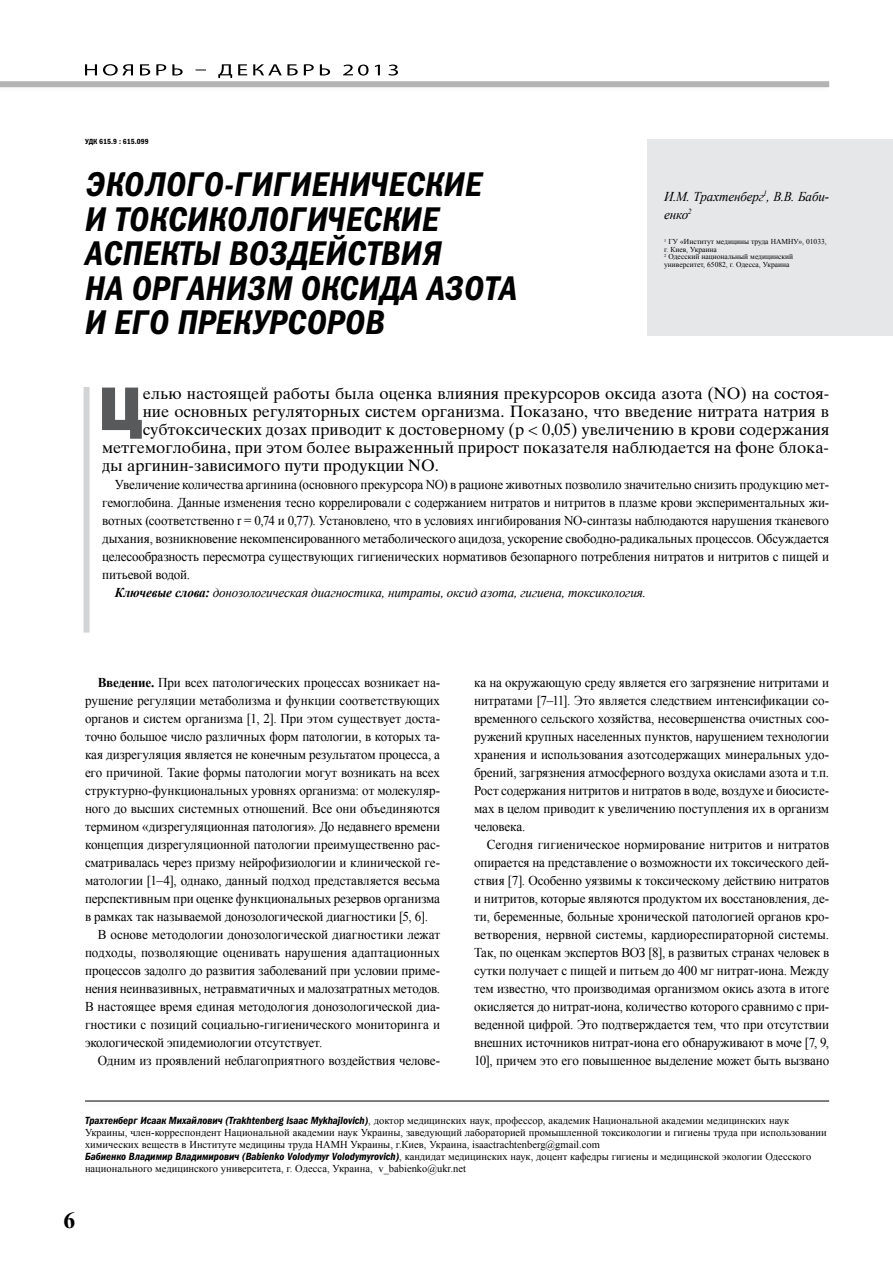
<style>
.page{position:relative;width:893px;height:1263px;background:#fff}
.page>*{position:absolute;margin:0;border:0;box-sizing:border-box;transform-origin:0 0}
.t1{font:61.95px "Franklin Gothic Heavy ITC";color:#58595b}
.t2{font:italic 34.5px/34.5px "Franklin Gothic Demi Cond ITC";letter-spacing:.01em;color:#000}
.t3{font:700 22.5px "Times Ten Cyr";color:#000}
.t4{font:16.5px "Times Ten Cyr Upright";color:#000}
.t5{font:13.5px/18px "Times New Roman";letter-spacing:-.01em;color:#000;text-align:justify}
.t6{font:italic 13.5px/18px "Times New Roman";letter-spacing:-.015em;color:#000}
.t7{font:10.5px/12px "Times New Roman";color:#000}
.t8{font:7.5px/7.5px "Times New Roman";color:#000}
.t9{font:7.5px "Franklin Gothic Demi Cond ITC";color:#000}
.s1{font-weight:700}
.s2{font-family:"Franklin Gothic Demi Cond ITC";font-style:italic}
</style>
<div class="page">
<div style="left:0;top:79px;width:830px;height:15px;background:#000;opacity:.1"></div>
<div style="left:0;top:81px;width:829px;height:6px;background:#b3b3b3"></div>
<svg style="left:85px;top:64px;width:313px;height:14px"></svg>
<div style="left:77px;top:1098px;width:753px;height:11px;background:#000;opacity:.1"></div>
<hr style="left:85px;top:1101px;width:744px;height:1px;background:#000">
<div style="left:647px;top:139px;width:246px;height:197px;background:#e6e7e8"></div>
<div style="left:84px;top:387px;width:6px;height:245px;background:#d1d3d4"></div>
<p class="t9" style="left:85px;top:137px;width:65px">УДК 615.9 : 615.099</p>
<h2 class="t2" style="left:85px;top:168px;width:433px">ЭКОЛОГО-ГИГИЕНИЧЕСКИЕ<br>И ТОКСИКОЛОГИЧЕСКИЕ<br>АСПЕКТЫ ВОЗДЕЙСТВИЯ<br>НА ОРГАНИЗМ ОКСИДА АЗОТА<br>И ЕГО ПРЕКУРСОРОВ</h2>
<p class="t6" style="left:664px;top:187px;width:166px">И.М. Трахтенберг<sup>1</sup>, В.В. Баби&shy;енко<sup>2</sup></p>
<p class="t8" style="left:664px;top:238px;width:164px"><sup>1</sup> ГУ «Институт медицины труда НАМНУ», 01033, г. Киев, Украина<br><sup>2</sup> Одесский национальный медицинский университет, 65082, г. Одесса, Украина</p>
<h1 class="t1" style="left:99px;top:370px;width:46px">Ц</h1>
<p class="t4" style="left:143px;top:384px;width:688px">елью настоящей работы была оценка влияния прекурсоров оксида азота (NO) на состоя-</p>
<p class="t4" style="left:143px;top:402px;width:688px">ние основных регуляторных систем организма. Показано, что введение нитрата натрия в</p>
<p class="t4" style="left:143px;top:420px;width:688px">субтоксических дозах приводит к достоверному (р &lt; 0,05) увеличению в крови содержания</p>
<p class="t4" style="left:102px;top:438px;width:729px">метгемоглобина, при этом более выраженный прирост показателя наблюдается на фоне блока-</p>
<p class="t4" style="left:102px;top:456px;width:338px">ды аргинин-зависимого пути продукции NO.</p>
<p class="t5" style="left:115px;top:475px;width:716px">Увеличение количества аргинина (основного прекурсора NO) в рационе животных позволило значительно снизить продукцию мет-</p>
<p class="t5" style="left:102px;top:493px;width:729px">гемоглобина. Данные изменения тесно коррелировали с содержанием нитратов и нитритов в плазме крови экспериментальных жи-</p>
<p class="t5" style="left:102px;top:511px;width:729px">вотных (соответственно r = 0,74 и 0,77). Установлено, что в условиях ингибирования NO-синтазы наблюдаются нарушения тканевого</p>
<p class="t5" style="left:102px;top:529px;width:729px">дыхания, возникновение некомпенсированного метаболического ацидоза, ускорение свободно-радикальных процессов. Обсуждается</p>
<p class="t5" style="left:102px;top:547px;width:729px">целесообразность пересмотра существующих гигиенических нормативов безопарного потребления нитратов и нитритов с пищей и</p>
<p class="t5" style="left:102px;top:565px;width:90px">питьевой водой.</p>
<p class="t6" style="left:115px;top:583px;width:533px"><span class="s1">Ключевые слова:</span> донозологическая диагностика, нитраты, оксид азота, гигиена, токсикология.</p>
<p class="t5" style="left:98px;top:673px;width:344px"><span class="s1">Введение.</span> При всех патологических процессах возникает на-</p>
<p class="t5" style="left:85px;top:691px;width:357px">рушение регуляции метаболизма и функции соответствующих</p>
<p class="t5" style="left:85px;top:709px;width:357px">органов и систем организма [1, 2]. При этом существует доста-</p>
<p class="t5" style="left:85px;top:727px;width:357px">точно большое число различных форм патологии, в которых та-</p>
<p class="t5" style="left:85px;top:745px;width:357px">кая дизрегуляция является не конечным результатом процесса, а</p>
<p class="t5" style="left:85px;top:763px;width:357px">его причиной. Такие формы патологии могут возникать на всех</p>
<p class="t5" style="left:85px;top:781px;width:357px">структурно-функциональных уровнях организма: от молекуляр-</p>
<p class="t5" style="left:85px;top:799px;width:357px">ного до высших системных отношений. Все они объединяются</p>
<p class="t5" style="left:85px;top:817px;width:357px">термином «дизрегуляционная патология». До недавнего времени</p>
<p class="t5" style="left:85px;top:835px;width:357px">концепция дизрегуляционной патологии преимущественно рас-</p>
<p class="t5" style="left:85px;top:853px;width:357px">сматривалась через призму нейрофизиологии и клинической ге-</p>
<p class="t5" style="left:85px;top:871px;width:357px">матологии [1–4], однако, данный подход представляется весьма</p>
<p class="t5" style="left:85px;top:889px;width:357px">перспективным при оценке функциональных резервов организма</p>
<p class="t5" style="left:85px;top:907px;width:345px">в рамках так называемой донозологической диагностики [5, 6].</p>
<p class="t5" style="left:98px;top:925px;width:344px">В основе методологии донозологической диагностики лежат</p>
<p class="t5" style="left:85px;top:943px;width:357px">подходы, позволяющие оценивать нарушения адаптационных</p>
<p class="t5" style="left:85px;top:961px;width:357px">процессов задолго до развития заболеваний при условии приме-</p>
<p class="t5" style="left:85px;top:979px;width:357px">нения неинвазивных, нетравматичных и малозатратных методов.</p>
<p class="t5" style="left:85px;top:997px;width:357px">В настоящее время единая методология донозологической диа-</p>
<p class="t5" style="left:85px;top:1015px;width:357px">гностики с позиций социально-гигиенического мониторинга и</p>
<p class="t5" style="left:85px;top:1033px;width:239px">экологической эпидемиологии отсутствует.</p>
<p class="t5" style="left:98px;top:1051px;width:344px">Одним из проявлений неблагоприятного воздействия челове-</p>
<p class="t5" style="left:474px;top:673px;width:357px">ка на окружающую среду является его загрязнение нитритами и нитратами [7–11]. Это является следствием интенсификации со&shy;временного сельского хозяйства, несовершенства очистных соо&shy;ружений крупных населенных пунктов, нарушением технологии хранения и использования азотсодержащих минеральных удо&shy;брений, загрязнения атмосферного воздуха окислами азота и т.п.<br>Рост содержания нитритов и нитратов в воде, воздухе и биосисте&shy;мах в целом приводит к увеличению поступления их в организм человека.</p>
<p class="t5" style="left:474px;top:835px;width:357px;text-indent:13px">Сегодня гигиеническое нормирование нитритов и нитратов опирается на представление о возможности их токсического дей&shy;ствия [7]. Особенно уязвимы к токсическому действию нитратов и нитритов, которые являются продуктом их восстановления, де&shy;ти, беременные, больные хронической патологией органов кро&shy;ветворения, нервной системы, кардиореспираторной системы.<br>Так, по оценкам экспертов ВОЗ [8], в развитых странах человек в сутки получает с пищей и питьем до 400 мг нитрат-иона. Между тем известно, что производимая организмом окись азота в итоге окисляется до нитрат-иона, количество которого сравнимо с при&shy;веденной цифрой. Это подтверждается тем, что при отсутствии внешних источников нитрат-иона его обнаруживают в моче [7, 9, 10], причем это его повышенное выделение может быть вызвано</p>
<p class="t7" style="left:85px;top:1114px;width:743px"><span class="s2">Трахтенберг Исаак Михайлович (Trakhtenberg Isaac Mykhajlovich)</span>, доктор медицинских наук, профессор, академик Национальной академии медицинских наук Украины, член-корреспондент Национальной академии наук Украины, заведующий лабораторией промышленной токсикологии и гигиены труда при использовании химических веществ в Институте медицины труда НАМН Украины, г.Киев, Украина, isaactrachtenberg@gmail.com<br><span class="s2">Бабиенко Владимир Владимирович (Babienko Volodymyr Volodymyrovich)</span>, кандидат медицинских наук, доцент кафедры гигиены и медицинской экологии Одесского национального медицинского университета, г. Одесса, Украина, v_babienko@ukr.net</p>
<h3 class="t3" style="left:64px;top:1207px;width:13px">6</h3>
</div>
